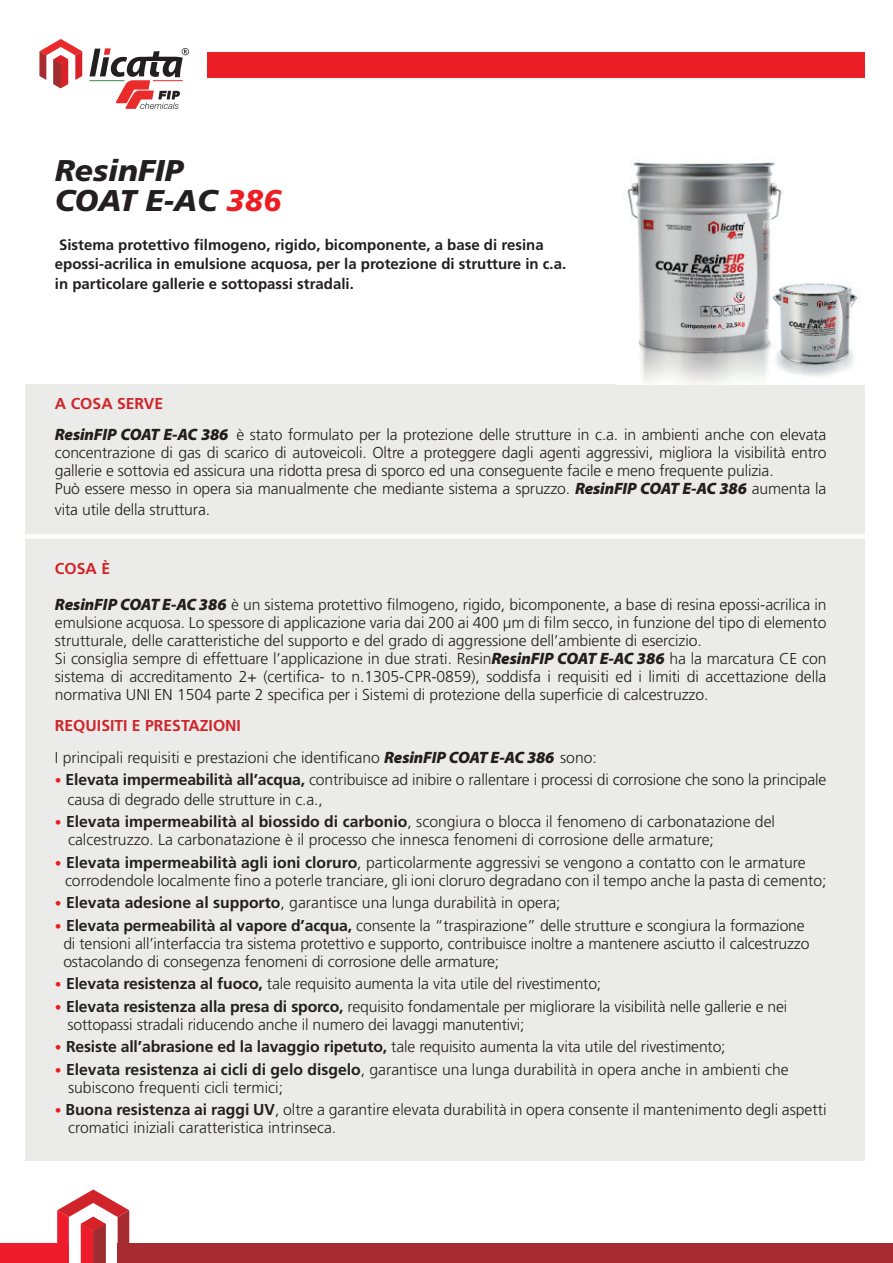
<style>
.page{position:relative;width:893px;height:1263px;background:#fff}
.page>*{position:absolute;margin:0;border:0;box-sizing:border-box;transform-origin:0 0}
.t1{font:italic 900 30px/30px "Frutiger";color:#231f20}
.t2{font:300 15.75px/18px "Frutiger";letter-spacing:-.005em;color:#231f20}
.t3{font:700 15.75px "Frutiger";color:#d1232a}
.t4{font:700 15px/19.5px "Frutiger";color:#231f20}
.s1{color:#ee1d23}
.s2{font-weight:700;color:#d1232a}
.s3{font-family:"Myriad Pro";font-weight:900;font-style:italic;font-size:16.5px}
.s4{font-size:13.5px;color:#ee1d23}
.s5{font-weight:700}
</style>
<div class="page">
<svg style="left:39px;top:39px;width:43px;height:49px"></svg>
<hr style="left:89px;top:80px;width:35px;height:1px;background:#3b8c45">
<svg style="left:90px;top:48px;width:99px;height:61px"></svg>
<div style="left:118px;top:1244px;width:770px;height:19px;background:#a72b30"></div>
<div style="left:888px;top:1244px;width:5px;height:19px;background:#a72b30"></div>
<svg style="left:57px;top:1189px;width:72px;height:74px"></svg>
<div style="left:0;top:1244px;width:69px;height:19px;background:#ee1b2d"></div>
<div style="left:26px;top:384px;width:839px;height:777px;background:#ebece9"></div>
<div style="left:15px;top:534px;width:863px;height:5px;background:#fff"></div>
<div style="left:208px;top:52px;width:657px;height:26px;background:#ed1f26"></div>
<img style="left:627px;top:162px;width:231px;height:222px">
<h1 class="t1" style="left:55px;top:155px;width:228px">ResinFIP<br>COAT E-AC <span class="s1">386</span></h1>
<p class="t4" style="left:55px;top:235px;width:513px">Sistema protettivo filmogeno, rigido, bicomponente, a base di resina epossi-acrilica in emulsione acquosa, per la protezione di strutture in c.a. in particolare gallerie e sottopassi stradali.</p>
<p class="t2" style="left:55px;top:387px;width:773px;line-height:31.5px"><span class="s2">A COSA SERVE<br></span><span class="s3">ResinFIP COAT E-AC 386</span> è stato formulato per la protezione delle strutture in c.a. in ambienti anche con elevata</p>
<p class="t2" style="left:55px;top:444px;width:773px">concentrazione di gas di scarico di autoveicoli. Oltre a proteggere dagli agenti aggressivi, migliora la visibilità entro gallerie e sottovia ed assicura una ridotta presa di sporco ed una conseguente facile e meno frequente pulizia.<br>Può essere messo in opera sia manualmente che mediante sistema a spruzzo. <span class="s3">ResinFIP COAT E-AC 386</span> aumenta la</p>
<p class="t2" style="left:55px;top:501px;width:157px">vita utile della struttura.</p>
<p class="t3" style="left:55px;top:559px;width:57px">COSA È</p>
<p class="t2" style="left:55px;top:595px;width:773px"><span class="s3">ResinFIP COAT E-AC 386</span> è un sistema protettivo filmogeno, rigido, bicomponente, a base di resina epossi-acrilica in emulsione acquosa. Lo spessore di applicazione varia dai 200 ai 400 µm di film secco, in funzione del tipo di elemento strutturale, delle caratteristiche del supporto e del grado di aggressione dell’ambiente di esercizio.<br>Si consiglia sempre di effettuare l’applicazione in due strati. Resin<span class="s3">ResinFIP COAT E-AC 386</span> ha la marcatura CE con sistema di accreditamento 2+ (certifica- to n.1305-CPR-0859), soddisfa i requisiti ed i limiti di accettazione della normativa UNI EN 1504 parte 2 specifica per i Sistemi di protezione della superficie di calcestruzzo.</p>
<p class="t2" style="left:55px;top:710px;width:543px;line-height:31.5px"><span class="s2">REQUISITI E PRESTAZIONI<br></span>I principali requisiti e prestazioni che identificano <span class="s3">ResinFIP COAT E-AC 386</span> sono:</p>
<p class="t2" style="left:68px;top:770px;width:760px;line-height:19.5px;text-indent:-13px"><span class="s4">•</span> <span class="s5">Elevata impermeabilità all’acqua,</span> contribuisce ad inibire o rallentare i processi di corrosione che sono la principale causa di degrado delle strutture in c.a.,</p>
<p class="t2" style="left:68px;top:813px;width:708px;text-indent:-13px"><span class="s4">•</span> <span class="s5">Elevata impermeabilità al biossido di carbonio</span>, scongiura o blocca il fenomeno di carbonatazione del calcestruzzo. La carbonatazione è il processo che innesca fenomeni di corrosione delle armature;</p>
<p class="t2" style="left:65px;top:853px;width:763px;text-indent:-10px"><span class="s4">•</span> <span class="s5">Elevata impermeabilità agli ioni cloruro</span>, particolarmente aggressivi se vengono a contatto con le armature corrodendole localmente fino a poterle tranciare, gli ioni cloruro degradano con il tempo anche la pasta di cemento;</p>
<p class="t2" style="left:55px;top:894px;width:507px"><span class="s4">•</span> <span class="s5">Elevata adesione al supporto</span>, garantisce una lunga durabilità in opera;</p>
<p class="t2" style="left:63px;top:916px;width:748px;text-indent:-8px"><span class="s4">•</span> <span class="s5">Elevata permeabilità al vapore d’acqua,</span> consente la “traspirazione” delle strutture e scongiura la formazione di tensioni all’interfaccia tra sistema protettivo e supporto, contribuisce inoltre a mantenere asciutto il calcestruzzo ostacolando di consegenza fenomeni di corrosione delle armature;</p>
<p class="t2" style="left:55px;top:975px;width:548px"><span class="s4">•</span> <span class="s5">Elevata resistenza al fuoco,</span> tale requisito aumenta la vita utile del rivestimento;</p>
<p class="t2" style="left:68px;top:997px;width:721px;text-indent:-13px"><span class="s4">•</span> <span class="s5">Elevata resistenza alla presa di sporco,</span> requisito fondamentale per migliorare la visibilità nelle gallerie e nei sottopassi stradali riducendo anche il numero dei lavaggi manutentivi;</p>
<p class="t2" style="left:55px;top:1038px;width:672px"><span class="s4">•</span> <span class="s5">Resiste all’abrasione ed la lavaggio ripetuto,</span> tale requisito aumenta la vita utile del rivestimento;</p>
<p class="t2" style="left:68px;top:1060px;width:722px;text-indent:-13px"><span class="s4">•</span> <span class="s5">Elevata resistenza ai cicli di gelo disgelo</span>, garantisce una lunga durabilità in opera anche in ambienti che subiscono frequenti cicli termici;</p>
<p class="t2" style="left:68px;top:1101px;width:760px;text-indent:-13px"><span class="s4">•</span> <span class="s5">Buona resistenza ai raggi UV</span>, oltre a garantire elevata durabilità in opera consente il mantenimento degli aspetti cromatici iniziali caratteristica intrinseca.</p>
</div>
